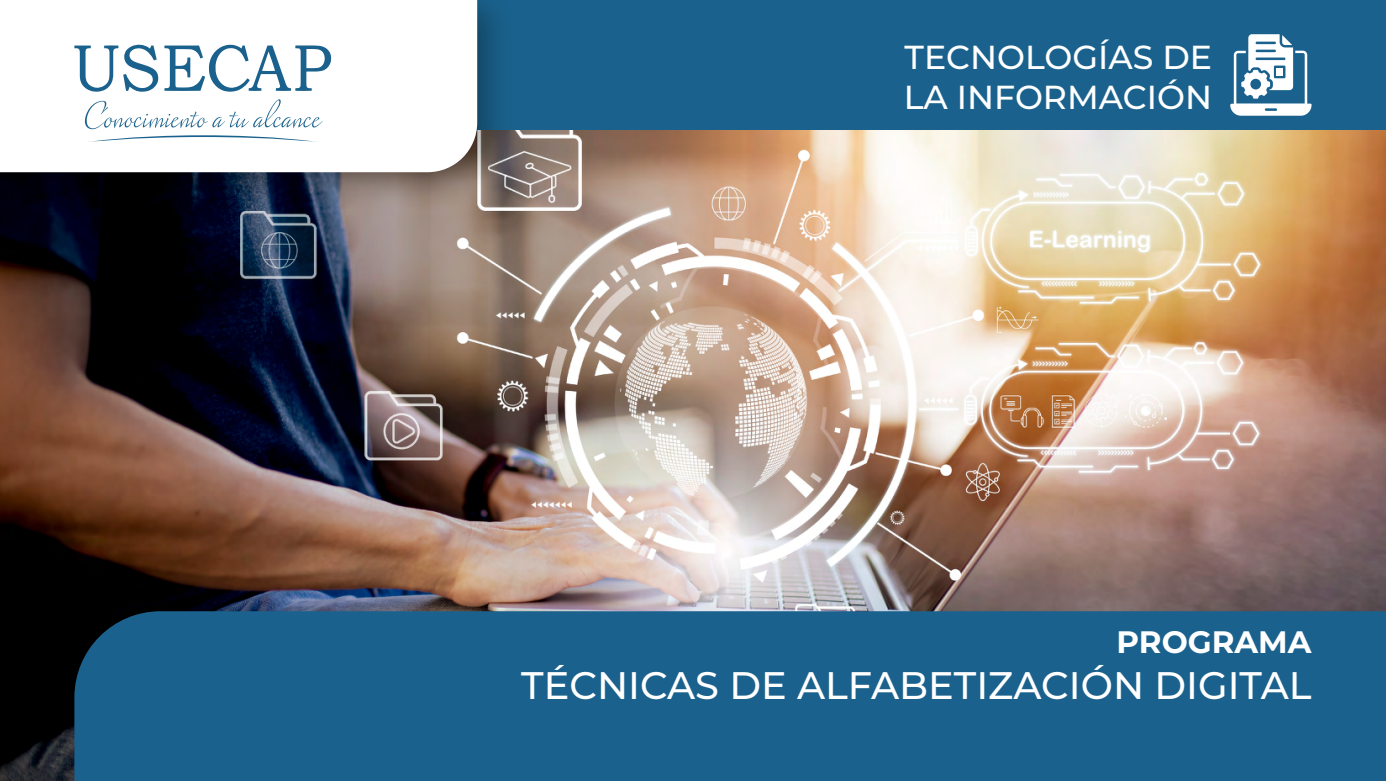
<style>
.page{position:relative;width:1386px;height:781px;background:#fff}
.page>*{position:absolute;margin:0;border:0;box-sizing:border-box;transform-origin:0 0}
.t1{font:500 38.32px "Montserrat";color:#fff}
.t2{font:500 33.25px/39.9px "Montserrat";color:#fff}
.t3{font:700 30.97px "Montserrat";color:#fff}
</style>
<div class="page">
<img style="left:0;top:129px;width:1386px;height:651px">
<div style="left:5px;top:0;width:1381px;height:129px;background:#1a628d"></div>
<div style="left:0;top:0;width:515px;height:211px;background:#000;opacity:.31"></div>
<div style="left:0;top:0;width:477px;height:172px;background:#fff"></div>
<svg style="left:74px;top:45px;width:84px;height:47px"></svg>
<svg style="left:164px;top:44px;width:167px;height:48px"></svg>
<svg style="left:87px;top:135px;width:232px;height:7px"></svg>
<svg style="left:85px;top:99px;width:238px;height:30px;background:#eaf0f4"></svg>
<div style="left:74px;top:611px;width:1312px;height:169px;background:#1a628d"></div>
<svg style="left:1230px;top:34px;width:82px;height:82px"></svg>
<p class="t2" style="left:904px;top:36px;width:310px">TECNOLOGÍAS DE<br>LA INFORMACIÓN</p>
<p class="t3" style="left:1117px;top:620px;width:196px">PROGRAMA</p>
<p class="t1" style="left:521px;top:659px;width:792px">TÉCNICAS DE ALFABETIZACIÓN DIGITAL</p>
</div>
